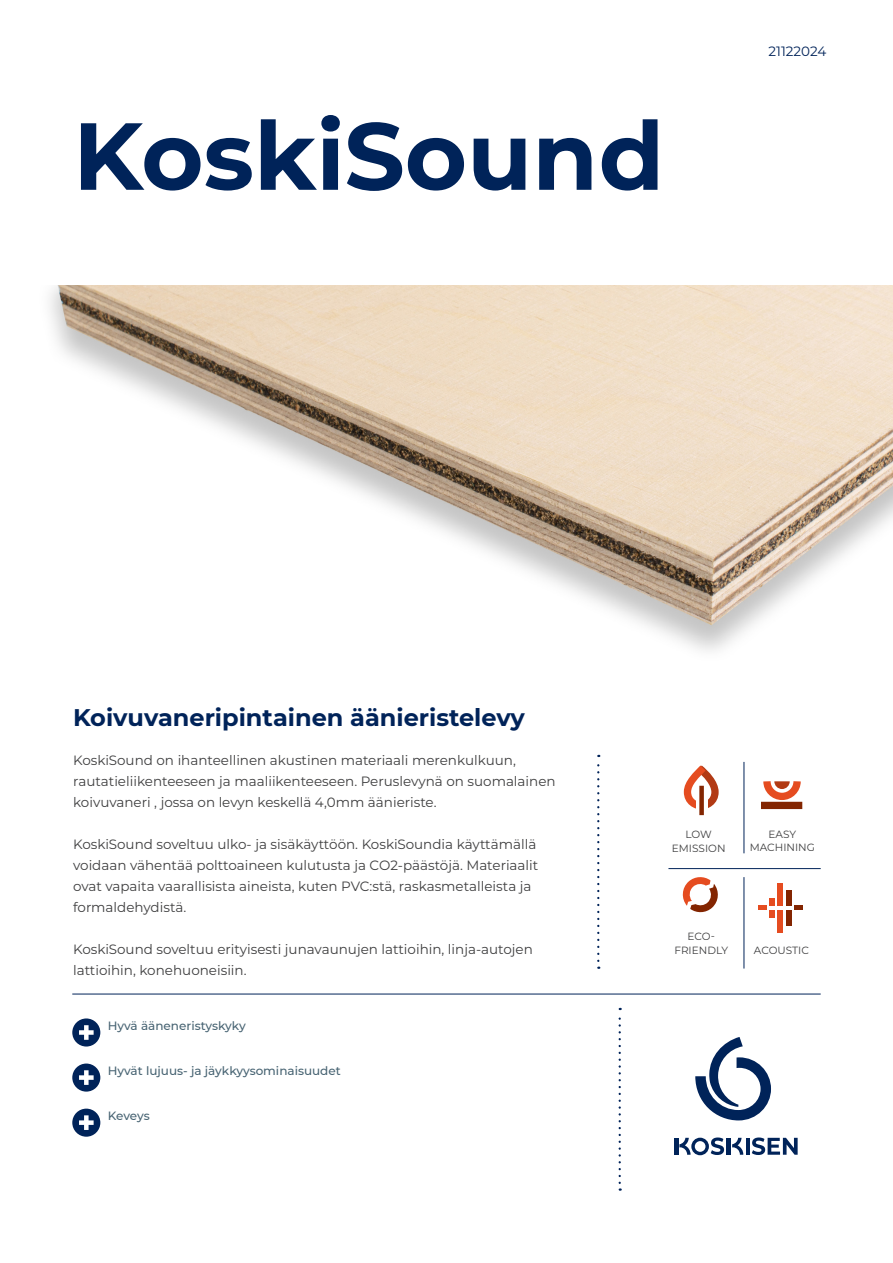
<style>
.page{position:relative;width:893px;height:1263px;background:#fff}
.page>*{position:absolute;margin:0;border:0;box-sizing:border-box;transform-origin:0 0}
.t1{font:700 94.95px "Montserrat";color:#002359}
.t2{font:700 24px "Montserrat";color:#002359}
.base{font:13.5px/21px "Montserrat";color:#3e3e3f}
.base-2{font:13.5px "Montserrat";color:#002359}
.Benefits_list{font:500 12px "Montserrat";color:#476372}
.icon_text{font:10.5px/13.5px "Montserrat";color:#3e3e3f;text-align:center}
</style>
<div class="page">
<img style="left:50px;top:286px;width:843px;height:365px">
<hr style="left:746px;top:1138px;width:3px;height:17px;background:#002359">
<hr style="left:674px;top:1138px;width:4px;height:17px;background:#002359">
<hr style="left:727px;top:1138px;width:4px;height:17px;background:#002359">
<svg style="left:752px;top:1137px;width:46px;height:18px"></svg>
<svg style="left:679px;top:1137px;width:45px;height:18px"></svg>
<svg style="left:732px;top:1138px;width:11px;height:17px"></svg>
<svg style="left:695px;top:1037px;width:76px;height:83px"></svg>
<svg style="left:597px;top:755px;width:2px;height:214px"></svg>
<svg style="left:619px;top:1008px;width:2px;height:183px"></svg>
<div style="left:72px;top:1018px;width:28px;height:28px;background:#002359;border-radius:50%"></div>
<div style="left:84px;top:1025px;width:5px;height:15px;background:#fff"></div>
<div style="left:79px;top:1030px;width:15px;height:5px;background:#fff"></div>
<div style="left:72px;top:1063px;width:28px;height:28px;background:#002359;border-radius:50%"></div>
<div style="left:84px;top:1070px;width:5px;height:15px;background:#fff"></div>
<div style="left:79px;top:1075px;width:15px;height:5px;background:#fff"></div>
<div style="left:72px;top:1108px;width:28px;height:29px;background:#002359;border-radius:50%"></div>
<div style="left:84px;top:1115px;width:5px;height:15px;background:#fff"></div>
<div style="left:79px;top:1120px;width:15px;height:5px;background:#fff"></div>
<hr style="left:72px;top:994px;width:749px;height:1px;background:#002359">
<hr style="left:668px;top:868px;width:153px;height:1px;background:#002359">
<hr style="left:744px;top:762px;width:1px;height:91px;background:#002359">
<hr style="left:744px;top:877px;width:1px;height:91px;background:#002359">
<svg style="left:758px;top:905px;width:9px;height:4px"></svg>
<svg style="left:794px;top:905px;width:8px;height:4px"></svg>
<div style="left:777px;top:883px;width:6px;height:22px;background:#e54c20"></div>
<div style="left:786px;top:890px;width:5px;height:15px;background:#832501"></div>
<div style="left:769px;top:898px;width:6px;height:7px;background:#e54c20"></div>
<div style="left:777px;top:910px;width:6px;height:23px;background:#e54c20"></div>
<div style="left:786px;top:910px;width:5px;height:16px;background:#832501"></div>
<div style="left:769px;top:910px;width:6px;height:7px;background:#e54c20"></div>
<div style="left:761px;top:802px;width:41px;height:7px;background:#832501"></div>
<svg style="left:761px;top:781px;width:42px;height:23px"></svg>
<svg style="left:683px;top:765px;width:36px;height:44px"></svg>
<div style="left:696px;top:798px;width:11px;height:13px;background:#fff"></div>
<div style="left:699px;top:786px;width:5px;height:29px;background:#832501"></div>
<svg style="left:682px;top:877px;width:36px;height:36px"></svg>
<h1 class="t1" style="left:73px;top:88px;width:593px">KoskiSound</h1>
<p class="base-2" style="left:769px;top:42px;width:59px">21122024</p>
<h3 class="t2" style="left:73px;top:700px;width:453px">Koivuvaneripintainen äänieristelevy</h3>
<p class="base" style="left:73px;top:750px;width:484px">KoskiSound on ihanteellinen akustinen materiaali merenkulkuun, rautatieliikenteeseen ja maaliikenteeseen. Peruslevynä on suomalainen koivuvaneri , jossa on levyn keskellä 4,0mm äänieriste.</p>
<p class="base" style="left:73px;top:834px;width:467px">KoskiSound soveltuu ulko- ja sisäkäyttöön. KoskiSoundia käyttämällä voidaan vähentää polttoaineen kulutusta ja CO2-päästöjä. Materiaalit ovat vapaita vaarallisista aineista, kuten PVC:stä, raskasmetalleista ja formaldehydistä.</p>
<p class="base" style="left:73px;top:939px;width:461px">KoskiSound soveltuu erityisesti junavaunujen lattioihin, linja-autojen lattioihin, konehuoneisiin.</p>
<p class="Benefits_list" style="left:108px;top:1017px;width:139px">Hyvä ääneneristyskyky</p>
<p class="Benefits_list" style="left:108px;top:1062px;width:234px">Hyvät lujuus- ja jäykkyysominaisuudet</p>
<p class="Benefits_list" style="left:108px;top:1107px;width:43px">Keveys</p>
<p class="icon_text" style="left:672px;top:827px;width:55px">LOW<br>EMISSION</p>
<p class="icon_text" style="left:750px;top:827px;width:67px">EASY<br>MACHINING</p>
<p class="icon_text" style="left:674px;top:929px;width:55px">ECO-<br>FRIENDLY</p>
<p class="icon_text" style="left:754px;top:943px;width:57px">ACOUSTIC</p>
</div>
